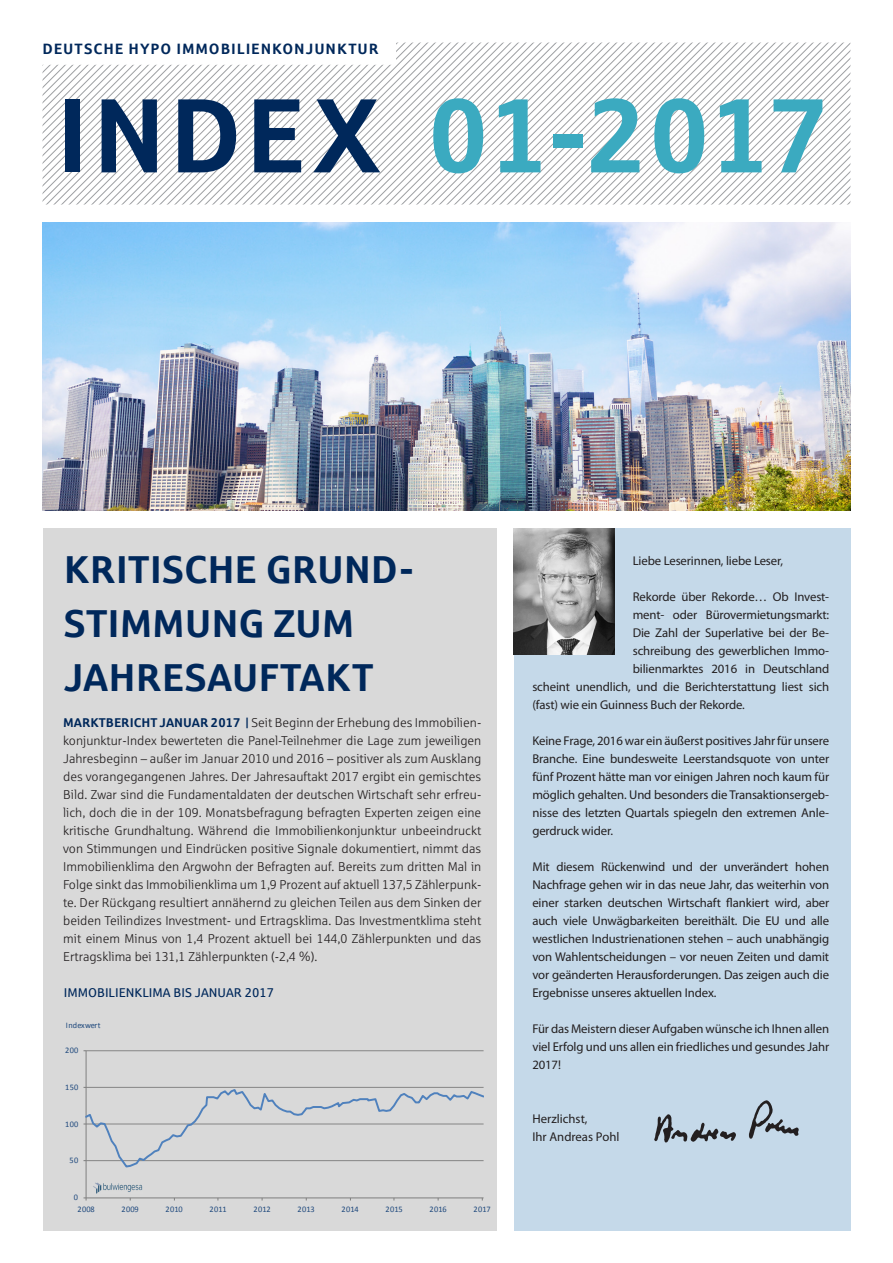
<style>
.page{position:relative;width:893px;height:1263px;background:#fff}
.page>*{position:absolute;margin:0;border:0;box-sizing:border-box;transform-origin:0 0}
.t1{font:700 105px "Sparkasse Rg";letter-spacing:.02em;color:#3baac0}
.t2{font:700 39px/54px "Sparkasse Rg";color:#00285b}
.t3{font:700 15px "Sparkasse Rg";letter-spacing:.06em;color:#00285b}
.t4{font:12.75px/18px "Myriad Pro";letter-spacing:-.01em;color:#231f20;text-align:justify}
.t5{font:12.75px/18px "Sparkasse Lt";color:#231f20;text-align:justify}
.t6{font:12.75px "Sparkasse Rg";color:#00285b}
.t7{font:8.55px "Calibri";letter-spacing:.03em;color:#1f497d}
.s1{color:#00285b}
.s2{font-family:"Sparkasse Rg";font-weight:700;color:#00285b}
</style>
<div class="page">
<svg style="left:398px;top:45px;width:451px;height:4px"></svg>
<svg style="left:396px;top:49px;width:454px;height:4px"></svg>
<svg style="left:397px;top:53px;width:452px;height:4px"></svg>
<svg style="left:398px;top:60px;width:451px;height:4px"></svg>
<svg style="left:43px;top:64px;width:807px;height:4px"></svg>
<svg style="left:43px;top:68px;width:806px;height:4px"></svg>
<svg style="left:43px;top:72px;width:807px;height:3px"></svg>
<svg style="left:43px;top:75px;width:806px;height:4px"></svg>
<svg style="left:43px;top:79px;width:807px;height:4px"></svg>
<svg style="left:43px;top:83px;width:806px;height:4px"></svg>
<svg style="left:43px;top:87px;width:807px;height:4px"></svg>
<svg style="left:43px;top:91px;width:806px;height:3px"></svg>
<svg style="left:43px;top:94px;width:807px;height:4px"></svg>
<svg style="left:43px;top:98px;width:806px;height:4px"></svg>
<svg style="left:43px;top:102px;width:807px;height:4px"></svg>
<svg style="left:43px;top:106px;width:806px;height:3px"></svg>
<svg style="left:43px;top:109px;width:807px;height:4px"></svg>
<svg style="left:43px;top:113px;width:806px;height:4px"></svg>
<svg style="left:43px;top:117px;width:807px;height:4px"></svg>
<svg style="left:43px;top:121px;width:806px;height:4px"></svg>
<svg style="left:43px;top:125px;width:807px;height:3px"></svg>
<svg style="left:43px;top:128px;width:806px;height:4px"></svg>
<svg style="left:43px;top:132px;width:807px;height:4px"></svg>
<svg style="left:43px;top:136px;width:806px;height:4px"></svg>
<svg style="left:43px;top:140px;width:807px;height:3px"></svg>
<svg style="left:43px;top:143px;width:806px;height:4px"></svg>
<svg style="left:43px;top:147px;width:807px;height:4px"></svg>
<svg style="left:43px;top:151px;width:807px;height:54px"></svg>
<div style="left:514px;top:529px;width:336px;height:702px;background:#c5d9e9"></div>
<img style="left:514px;top:529px;width:101px;height:126px">
<div style="left:43px;top:529px;width:453px;height:702px;background:#d9d9d9"></div>
<div style="left:50px;top:1010px;width:446px;height:216px;background:#d9d9d9"></div>
<hr style="left:86px;top:1050px;width:398px;height:1px;background:#868686">
<hr style="left:86px;top:1051px;width:1px;height:147px;background:#7f7f7f">
<hr style="left:86px;top:1197px;width:398px;height:1px;background:#7f7f7f">
<svg style="left:84px;top:1087px;width:400px;height:82px"></svg>
<img style="left:93px;top:1182px;width:49px;height:12px">
<img style="left:43px;top:223px;width:807px;height:288px">
<img style="left:632px;top:1087px;width:180px;height:71px">
<p class="t3" style="left:43px;top:39px;width:338px">DEUTSCHE HYPO IMMOBILIENKONJUNKTUR</p>
<p class="t1" style="left:56px;top:69px;width:775px"><span class="s1">INDEX</span> 01-2017</p>
<p class="t2" style="left:64px;top:540px;width:352px">KRITISCHE GRUND-<br>STIMMUNG ZUM<br>JAHRESAUFTAKT</p>
<p class="t5" style="left:63px;top:713px;width:420px"><span class="s2">MARKTBERICHT JANUAR 2017 |</span> Seit Beginn der Erhebung des Immobilien&shy;konjunktur-Index bewerteten die Panel-Teilnehmer die Lage zum jeweiligen Jahresbeginn – außer im Januar 2010 und 2016 – positiver als zum Ausklang des vorangegangenen Jahres. Der Jahresauftakt 2017 ergibt ein gemischtes Bild. Zwar sind die Fundamentaldaten der deutschen Wirtschaft sehr erfreu&shy;lich, doch die in der 109. Monatsbefragung befragten Experten zeigen eine kritische Grundhaltung. Während die Immobilienkonjunktur unbeeindruckt von Stimmungen und Eindrücken positive Signale dokumentiert, nimmt das Immobilienklima den Argwohn der Befragten auf. Bereits zum dritten Mal in Folge sinkt das Immobilienklima um 1,9 Prozent auf aktuell 137,5 Zählerpunk&shy;te. Der Rückgang resultiert annähernd zu gleichen Teilen aus dem Sinken der beiden Teilindizes Investment- und Ertragsklima. Das Investmentklima steht mit einem Minus von 1,4 Prozent aktuell bei 144,0 Zählerpunkten und das Ertragsklima bei 131,1 Zählerpunkten (-2,4 %).</p>
<p class="t6" style="left:64px;top:984px;width:212px">IMMOBILIENKLIMA BIS JANUAR 2017</p>
<p class="t7" style="left:66px;top:1019px;width:36px">Indexwert</p>
<p class="t7" style="left:65px;top:1045px;width:15px">200</p>
<p class="t7" style="left:65px;top:1081px;width:15px">150</p>
<p class="t7" style="left:65px;top:1118px;width:15px">100</p>
<p class="t7" style="left:70px;top:1155px;width:10px">50</p>
<p class="t7" style="left:74px;top:1192px;width:6px">0</p>
<p class="t7" style="left:78px;top:1203px;width:19px">2008</p>
<p class="t7" style="left:122px;top:1203px;width:19px">2009</p>
<p class="t7" style="left:166px;top:1203px;width:19px">2010</p>
<p class="t7" style="left:210px;top:1203px;width:19px">2011</p>
<p class="t7" style="left:254px;top:1203px;width:19px">2012</p>
<p class="t7" style="left:298px;top:1203px;width:19px">2013</p>
<p class="t7" style="left:342px;top:1203px;width:19px">2014</p>
<p class="t7" style="left:386px;top:1203px;width:19px">2015</p>
<p class="t7" style="left:430px;top:1203px;width:19px">2016</p>
<p class="t7" style="left:474px;top:1203px;width:19px">2017</p>
<p class="t4" style="left:633px;top:551px;width:152px">Liebe Leserinnen, liebe Leser,</p>
<p class="t4" style="left:633px;top:587px;width:198px">Rekorde über Rekorde… Ob Invest-</p>
<p class="t4" style="left:633px;top:605px;width:198px">ment- oder Bürovermietungsmarkt:</p>
<p class="t4" style="left:633px;top:623px;width:198px">Die Zahl der Superlative bei der Be-</p>
<p class="t4" style="left:633px;top:641px;width:198px">schreibung des gewerblichen Immo-</p>
<p class="t4" style="left:633px;top:659px;width:198px">bilienmarktes 2016 in Deutschland</p>
<p class="t4" style="left:532px;top:677px;width:298px">scheint unendlich, und die Berichterstattung liest sich</p>
<p class="t4" style="left:532px;top:695px;width:214px">(fast) wie ein Guinness Buch der Rekorde.</p>
<p class="t4" style="left:532px;top:731px;width:298px">Keine Frage, 2016 war ein äußerst positives Jahr für unsere Branche. Eine bundesweite Leerstandsquote von unter fünf Prozent hätte man vor einigen Jahren noch kaum für möglich gehalten. Und besonders die Transaktionsergeb&shy;nisse des letzten Quartals spiegeln den extremen Anle&shy;gerdruck wider.</p>
<p class="t4" style="left:532px;top:857px;width:298px">Mit diesem Rückenwind und der unverändert hohen Nachfrage gehen wir in das neue Jahr, das weiterhin von einer starken deutschen Wirtschaft flankiert wird, aber auch viele Unwägbarkeiten bereithält. Die EU und alle westlichen Industrienationen stehen – auch unabhängig von Wahlentscheidungen – vor neuen Zeiten und damit vor geänderten Herausforderungen. Das zeigen auch die Ergebnisse unseres aktuellen Index.</p>
<p class="t4" style="left:532px;top:1019px;width:298px">Für das Meistern dieser Aufgaben wünsche ich Ihnen allen viel Erfolg und uns allen ein friedliches und gesundes Jahr 2017!</p>
<p class="t4" style="left:532px;top:1109px;width:57px">Herzlichst,</p>
<p class="t4" style="left:532px;top:1127px;width:89px">Ihr Andreas Pohl</p>
</div>
